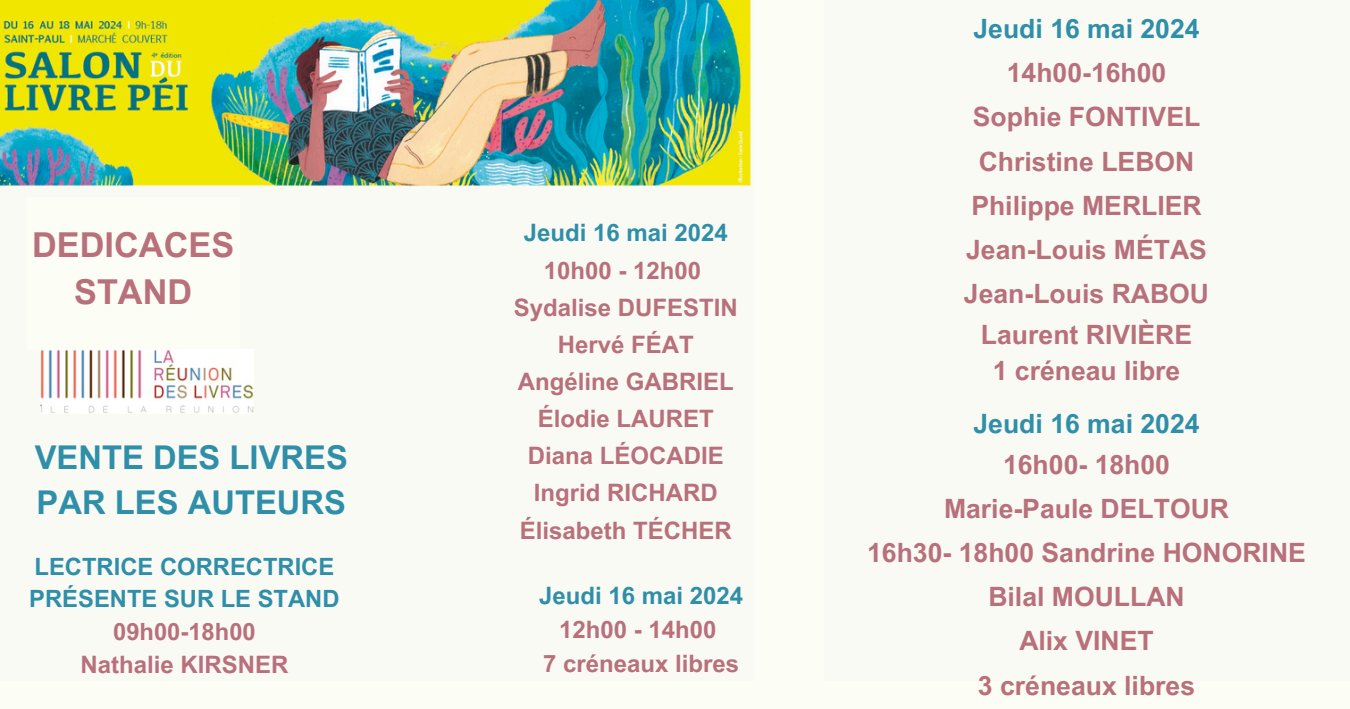
<style>
.page{position:relative;width:1350px;height:709px;background:#fff}
.page>*{position:absolute;margin:0;border:0;box-sizing:border-box;transform-origin:0 0}
.t1{font:700 34.35px/47.2px "Arial MT Pro";color:#b8707b;text-align:center}
.t2{font:700 32.7px/45px "Arial MT Pro";color:#2f8fa8}
.t3{font:700 26.55px/44.1px "Arial MT Pro";color:#b8707b;text-align:center}
.t4{font:700 26.55px/40.3px "Arial MT Pro";color:#2f8fa8;text-align:center}
.t5{font:700 24px/37.2px "Arial MT Pro";color:#b8707b;text-align:center}
.t6{font:700 23.7px/32.7px "Arial MT Pro";color:#2f8fa8}
.t7{font:700 23.7px "Arial MT Pro";color:#b8707b}
.s1{color:#2f8fa8}
.s2{color:#b8707b}
</style>
<div class="page">
<img style="left:0;top:0;width:752px;height:412px">
<div style="left:0;top:681px;width:1350px;height:28px;background:#fcfdf5"></div>
<div style="left:755px;top:0;width:69px;height:700px;background:#fcfdf5"></div>
<div style="left:27px;top:197px;width:212px;height:153px;background:#fcfdf5"></div>
<img style="left:41px;top:350px;width:212px;height:63px">
<h1 class="t1" style="left:32px;top:225px;width:204px">DEDICACES<br>STAND</h1>
<h1 class="t5" style="left:514px;top:217px;width:226px"><span class="s1">Jeudi 16 mai 2024<br></span>10h00 - 12h00<br>Sydalise DUFESTIN<br>Hervé FÉAT<br>Angéline GABRIEL<br>Élodie LAURET<br>Diana LÉOCADIE<br>Ingrid RICHARD<br>Élisabeth TÉCHER</h1>
<p class="t2" style="left:35px;top:439px;width:315px">VENTE DES LIVRES<br>PAR LES AUTEURS</p>
<p class="t6" style="left:29px;top:553px;width:312px">LECTRICE CORRECTRICE<br>PRÉSENTE SUR LE STAND</p>
<p class="t7" style="left:113px;top:622px;width:144px">09h00-18h00</p>
<h2 class="t5" style="left:80px;top:648px;width:209px">Nathalie KIRSNER</h2>
<h2 class="t5" style="left:539px;top:582px;width:206px;line-height:33.8px"><span class="s1">Jeudi 16 mai 2024<br></span>12h00 - 14h00<br>7 créneaux libres</h2>
<h2 class="t3" style="left:964px;top:10px;width:247px"><span class="s1">Jeudi 16 mai 2024<br></span>14h00-16h00<br>Sophie FONTIVEL<br>Christine LEBON<br>Philippe MERLIER<br>Jean-Louis MÉTAS<br>Jean-Louis RABOU</h2>
<h2 class="t3" style="left:981px;top:319px;width:213px;line-height:36.6px">Laurent RIVIÈRE<br>1 créneau libre</h2>
<h2 class="t4" style="left:974px;top:407px;width:228px">Jeudi 16 mai 2024<br><span class="s2">16h00- 18h00</span></h2>
<h2 class="t3" style="left:867px;top:490px;width:440px">Marie-Paule DELTOUR<br>16h30- 18h00 Sandrine HONORINE<br>Bilal MOULLAN<br>Alix VINET<br>3 créneaux libres</h2>
</div>
